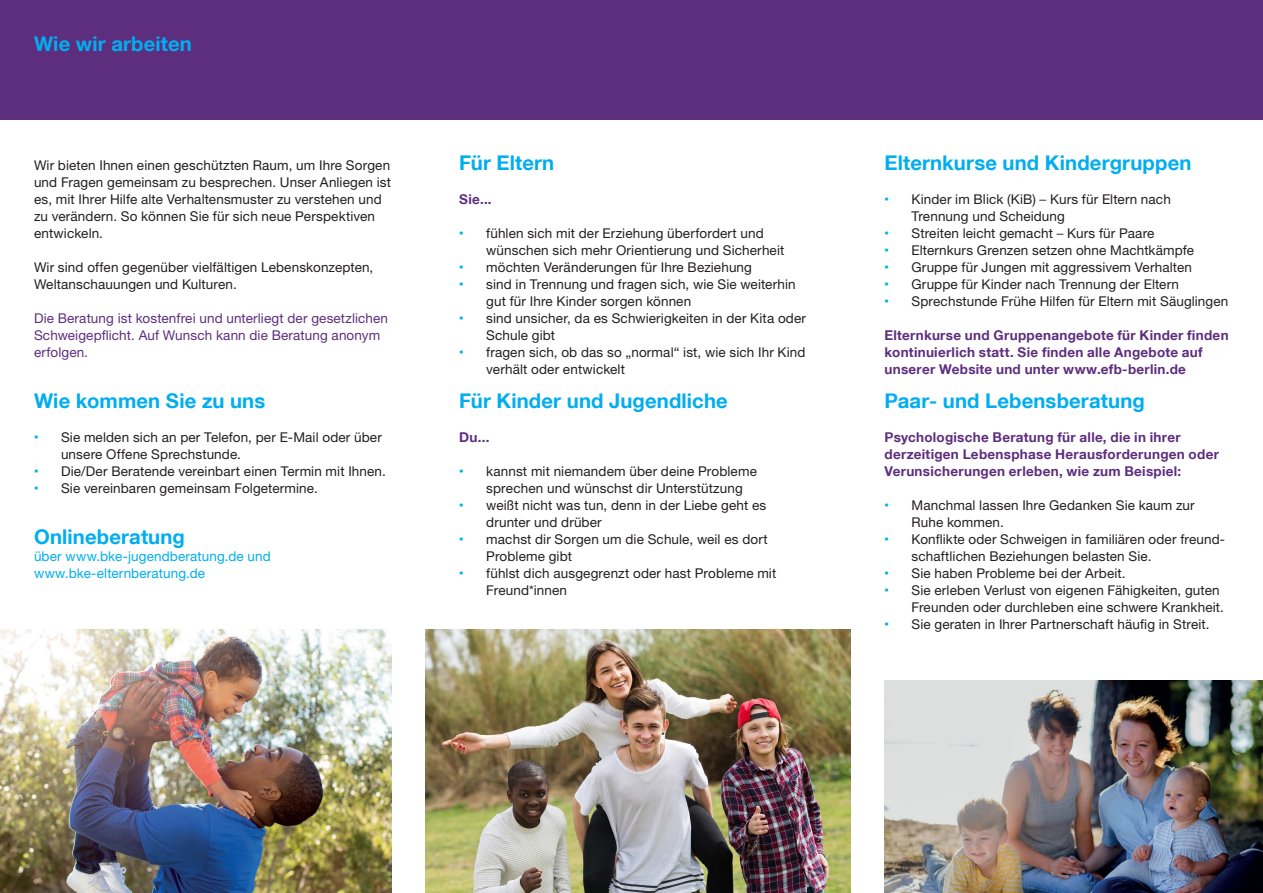
<style>
.page{position:relative;width:1263px;height:893px;background:#fff}
.page>*{position:absolute;margin:0;border:0;box-sizing:border-box;transform-origin:0 0}
._21_Lead_Subheadline{font:700 20.25px "Helvetica Neue LT Com";letter-spacing:.005em;color:#00aeef}
._11_Fliesstext_9pt_4{font:700 20.25px "Helvetica Neue LT Com";letter-spacing:.005em;color:#00aeef}
._11_Fliesstext_9pt_4-2{font:13.5px/17px "Helvetica Neue LT Pro";letter-spacing:.01em;color:#231f20}
._11_Fliesstext_9pt_4-3{font:700 13.5px/17px "Helvetica Neue LT Com";letter-spacing:.02em;color:#5e2e7e}
._21_Lead_Subheadline-2{font:700 13.5px/17px "Helvetica Neue LT Com";letter-spacing:.02em;color:#5e2e7e}
._11_Fliesstext_9pt_4-4{font:13.5px/17px "Helvetica Neue LT Pro";letter-spacing:.01em;color:#5e2e7e}
._21_Lead_Subheadline-3{font:13.5px/17px "Helvetica Neue LT Pro";letter-spacing:.01em;color:#00aeef}
.t1{font:900 13.5px "Arial";color:#00aeef}
.s1{font-family:"Helvetica Neue LT Com";font-weight:300}
</style>
<div class="page">
<div style="left:0;top:0;width:1263px;height:119px;background:#5e2e7e"></div>
<img style="left:0;top:629px;width:391px;height:264px">
<img style="left:425px;top:629px;width:425px;height:264px">
<img style="left:884px;top:680px;width:379px;height:213px">
<p class="_21_Lead_Subheadline" style="left:34px;top:31px;width:159px">Wie wir arbeiten</p>
<p class="_11_Fliesstext_9pt_4-2" style="left:34px;top:156px;width:359px">Wir bieten Ihnen einen geschützten Raum, um Ihre Sorgen und Fragen gemeinsam zu besprechen. Unser Anliegen ist es, mit Ihrer Hilfe alte Verhaltensmuster zu verstehen und zu verändern. So können Sie für sich neue Perspektiven entwickeln.</p>
<p class="_11_Fliesstext_9pt_4-2" style="left:34px;top:259px;width:341px">Wir sind offen gegenüber vielfältigen Lebenskonzepten,<br>Weltanschauungen und Kulturen.</p>
<p class="_11_Fliesstext_9pt_4-4" style="left:34px;top:310px;width:356px">Die Beratung ist kostenfrei und unterliegt der gesetzlichen<br>Schweigepflicht. Auf Wunsch kann die Beratung anonym erfolgen.</p>
<p class="_11_Fliesstext_9pt_4" style="left:34px;top:388px;width:233px">Wie kommen Sie zu uns</p>
<p class="t1" style="left:34px;top:428px;width:6px">∙</p>
<p class="_11_Fliesstext_9pt_4-2" style="left:61px;top:429px;width:322px">Sie melden sich an per Telefon, per E-Mail oder über unsere Offene Sprechstunde.</p>
<p class="t1" style="left:34px;top:462px;width:6px">∙</p>
<p class="_11_Fliesstext_9pt_4-2" style="left:61px;top:463px;width:326px">Die/Der Beratende vereinbart einen Termin mit Ihnen.</p>
<p class="t1" style="left:34px;top:479px;width:6px">∙</p>
<p class="_11_Fliesstext_9pt_4-2" style="left:61px;top:480px;width:258px">Sie vereinbaren gemeinsam Folgetermine.</p>
<p class="_21_Lead_Subheadline" style="left:34px;top:524px;width:152px">Onlineberatung</p>
<p class="_21_Lead_Subheadline-3" style="left:34px;top:548px;width:238px">über www.bke-jugendberatung.de und www.bke-elternberatung.de</p>
<p class="_21_Lead_Subheadline" style="left:459px;top:150px;width:96px">Für Eltern</p>
<p class="_11_Fliesstext_9pt_4-3" style="left:459px;top:190px;width:34px">Sie...</p>
<p class="t1" style="left:459px;top:223px;width:6px">∙</p>
<p class="_11_Fliesstext_9pt_4-2" style="left:486px;top:225px;width:300px">fühlen sich mit der Erziehung überfordert und wünschen sich mehr Orientierung und Sicherheit</p>
<p class="t1" style="left:459px;top:258px;width:6px">∙</p>
<p class="_11_Fliesstext_9pt_4-2" style="left:486px;top:259px;width:267px">möchten Veränderungen für Ihre Beziehung</p>
<p class="t1" style="left:459px;top:275px;width:6px">∙</p>
<p class="_11_Fliesstext_9pt_4-2" style="left:486px;top:276px;width:311px">sind in Trennung und fragen sich, wie Sie weiterhin gut für Ihre Kinder sorgen können</p>
<p class="t1" style="left:459px;top:309px;width:6px">∙</p>
<p class="_11_Fliesstext_9pt_4-2" style="left:486px;top:310px;width:321px">sind unsicher, da es Schwierigkeiten in der Kita oder<br>Schule gibt</p>
<p class="t1" style="left:459px;top:343px;width:6px">∙</p>
<p class="_11_Fliesstext_9pt_4-2" style="left:486px;top:344px;width:321px">fragen sich, ob das so „normal“ ist, wie sich Ihr Kind verhält oder entwickelt</p>
<p class="_11_Fliesstext_9pt_4" style="left:459px;top:388px;width:270px">Für Kinder und Jugendliche</p>
<p class="_11_Fliesstext_9pt_4-3" style="left:459px;top:429px;width:32px">Du...</p>
<p class="t1" style="left:459px;top:462px;width:6px">∙</p>
<p class="_11_Fliesstext_9pt_4-2" style="left:486px;top:463px;width:272px">kannst mit niemandem über deine Probleme sprechen und wünschst dir Unterstützung</p>
<p class="t1" style="left:459px;top:496px;width:6px">∙</p>
<p class="_11_Fliesstext_9pt_4-2" style="left:486px;top:497px;width:281px">weißt nicht was tun, denn in der Liebe geht es drunter und drüber</p>
<p class="t1" style="left:459px;top:530px;width:6px">∙</p>
<p class="_11_Fliesstext_9pt_4-2" style="left:486px;top:531px;width:283px">machst dir Sorgen um die Schule, weil es dort<br>Probleme gibt</p>
<p class="t1" style="left:459px;top:564px;width:6px">∙</p>
<p class="_11_Fliesstext_9pt_4-2" style="left:486px;top:565px;width:292px">fühlst dich ausgegrenzt oder hast Probleme mit<br>Freund*innen</p>
<p class="_21_Lead_Subheadline" style="left:884px;top:150px;width:308px">Elternkurse und Kindergruppen</p>
<p class="t1" style="left:884px;top:189px;width:6px">∙</p>
<p class="_11_Fliesstext_9pt_4-2" style="left:911px;top:191px;width:261px">Kinder im Blick (KiB) <span class="s1">–</span> Kurs für Eltern nach<br>Trennung und Scheidung</p>
<p class="t1" style="left:884px;top:223px;width:6px">∙</p>
<p class="_11_Fliesstext_9pt_4-2" style="left:911px;top:225px;width:244px">Streiten leicht gemacht <span class="s1">–</span> Kurs für Paare</p>
<p class="t1" style="left:884px;top:241px;width:6px">∙</p>
<p class="_11_Fliesstext_9pt_4-2" style="left:911px;top:242px;width:284px">Elternkurs Grenzen setzen ohne Machtkämpfe</p>
<p class="t1" style="left:884px;top:258px;width:6px">∙</p>
<p class="_11_Fliesstext_9pt_4-2" style="left:911px;top:259px;width:282px">Gruppe für Jungen mit aggressivem Verhalten</p>
<p class="t1" style="left:884px;top:275px;width:6px">∙</p>
<p class="_11_Fliesstext_9pt_4-2" style="left:911px;top:276px;width:269px">Gruppe für Kinder nach Trennung der Eltern</p>
<p class="t1" style="left:884px;top:292px;width:6px">∙</p>
<p class="_11_Fliesstext_9pt_4-2" style="left:911px;top:293px;width:318px">Sprechstunde Frühe Hilfen für Eltern mit Säuglingen</p>
<p class="_21_Lead_Subheadline-2" style="left:884px;top:326px;width:346px">Elternkurse und Gruppenangebote für Kinder finden kontinuierlich statt. Sie finden alle Angebote auf unserer Website und unter www.efb-berlin.de</p>
<p class="_21_Lead_Subheadline" style="left:884px;top:388px;width:262px">Paar- und Lebensberatung</p>
<p class="_11_Fliesstext_9pt_4-3" style="left:884px;top:429px;width:336px">Psychologische Beratung für alle, die in ihrer derzeitigen Lebensphase Herausforderungen oder<br>Verunsicherungen erleben, wie zum Beispiel:</p>
<p class="t1" style="left:884px;top:496px;width:6px">∙</p>
<p class="_11_Fliesstext_9pt_4-2" style="left:911px;top:497px;width:285px">Manchmal lassen Ihre Gedanken Sie kaum zur<br>Ruhe kommen.</p>
<p class="t1" style="left:884px;top:530px;width:6px">∙</p>
<p class="_11_Fliesstext_9pt_4-2" style="left:911px;top:531px;width:315px">Konflikte oder Schweigen in familiären oder freund&shy;schaftlichen Beziehungen belasten Sie.</p>
<p class="t1" style="left:884px;top:564px;width:6px">∙</p>
<p class="_11_Fliesstext_9pt_4-2" style="left:911px;top:565px;width:216px">Sie haben Probleme bei der Arbeit.</p>
<p class="t1" style="left:884px;top:581px;width:6px">∙</p>
<p class="_11_Fliesstext_9pt_4-2" style="left:911px;top:582px;width:314px">Sie erleben Verlust von eigenen Fähigkeiten, guten<br>Freunden oder durchleben eine schwere Krankheit.</p>
<p class="t1" style="left:884px;top:615px;width:6px">∙</p>
<p class="_11_Fliesstext_9pt_4-2" style="left:911px;top:616px;width:300px">Sie geraten in Ihrer Partnerschaft häufig in Streit.</p>
</div>
